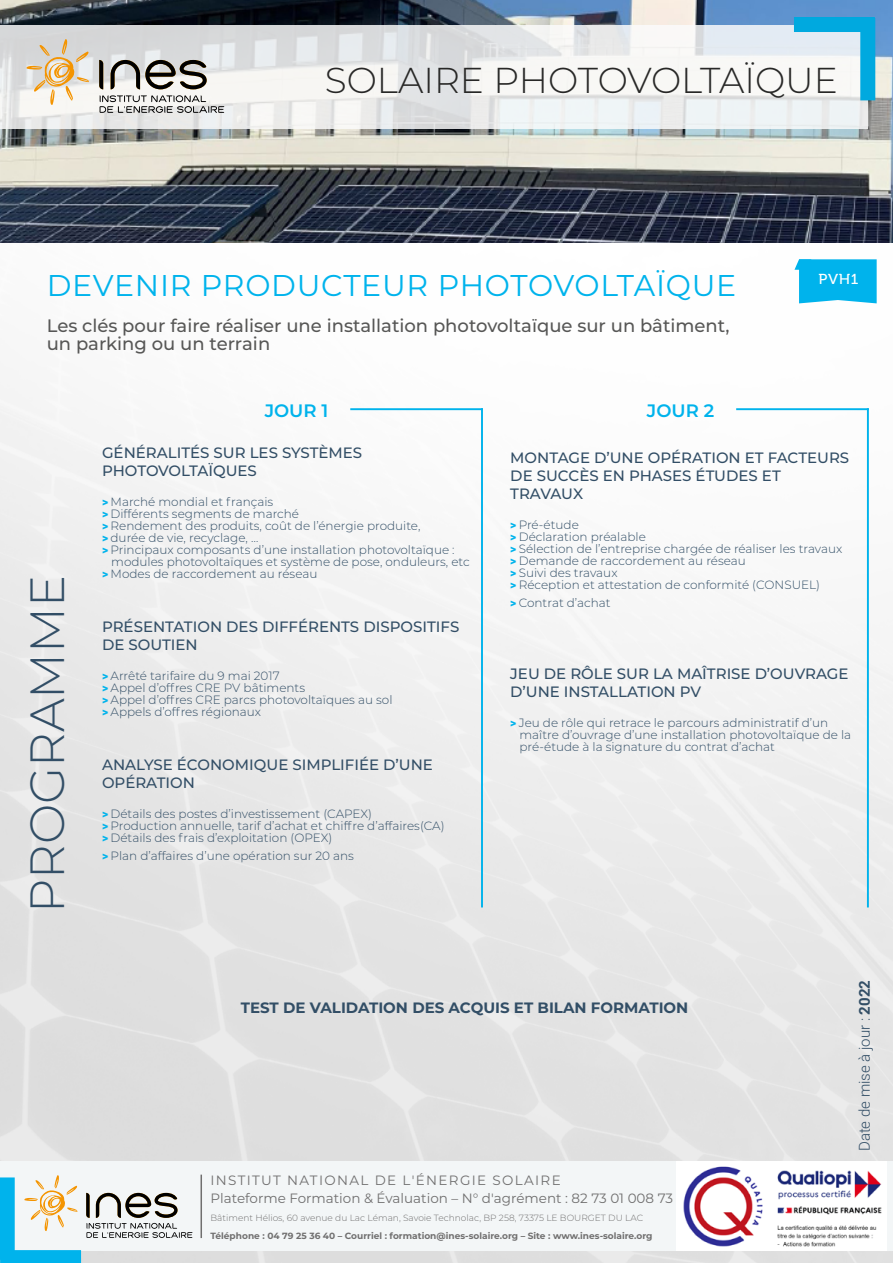
<style>
.page{position:relative;width:893px;height:1263px;background:#fff}
.page>*{position:absolute;margin:0;border:0;box-sizing:border-box;transform-origin:0 0}
.t1{font:300 48px "Montserrat";color:#324e66}
.t2{font:300 36px "Montserrat";color:#282827}
.t3{font:30px "Montserrat";letter-spacing:.025em;color:#00b3ec}
.t4{font:500 18px/18px "Montserrat";color:#575756}
.t5{font:600 18px "Montserrat";color:#00b3ec}
.t6{font:500 15px/18px "Montserrat";color:#324e66}
.t7{font:700 15px "Montserrat";color:#324e66}
.t8{font:300 15px "Roboto";color:#324e66}
.t9{font:14.4px "Museo 500";color:#fff;scale:1.05 1}
.t10{font:13.5px/18px "Montserrat";color:#706f6f}
.t11{font:300 12px/12px "Montserrat";color:#324e66}
.t12{font:700 9px "Montserrat";color:#706f6f}
.t13{font:300 9px "Montserrat";color:#706f6f}
.s1{font-family:"Roboto";font-weight:900;color:#00b3ec}
.s2{font-weight:700}
</style>
<div class="page">
<img style="left:0;top:242px;width:893px;height:1021px">
<hr style="left:350px;top:408px;width:133px;height:2px;background:#00b3ec">
<hr style="left:481px;top:408px;width:2px;height:499px;background:#00b3ec">
<div style="left:0;top:1161px;width:893px;height:90px;background:#f3f6f7"></div>
<svg style="left:25px;top:1175px;width:53px;height:56px"></svg>
<svg style="left:86px;top:1193px;width:107px;height:45px"></svg>
<div style="left:0;top:1177px;width:15px;height:83px;background:#00b3ec"></div>
<hr style="left:201px;top:1174px;width:1px;height:64px;background:#706f6f">
<div style="left:0;top:1250px;width:81px;height:13px;background:#00b3ec"></div>
<img style="left:677px;top:1161px;width:210px;height:89px">
<svg style="left:794px;top:259px;width:83px;height:44px"></svg>
<hr style="left:736px;top:408px;width:133px;height:2px;background:#00b3ec">
<hr style="left:867px;top:408px;width:2px;height:499px;background:#00b3ec">
<img style="left:0;top:0;width:893px;height:242px">
<svg style="left:0;top:25px;width:868px;height:104px"></svg>
<div style="left:860px;top:18px;width:15px;height:82px;background:#00a9df"></div>
<div style="left:794px;top:17px;width:81px;height:15px;background:#00a9df"></div>
<svg style="left:100px;top:95px;width:124px;height:18px"></svg>
<svg style="left:27px;top:39px;width:62px;height:66px"></svg>
<svg style="left:99px;top:60px;width:4px;height:29px"></svg>
<svg style="left:111px;top:60px;width:96px;height:29px"></svg>
<h2 class="t2" style="left:325px;top:56px;width:514px">SOLAIRE PHOTOVOLTAÏQUE</h2>
<h3 class="t3" style="left:47px;top:265px;width:691px">DEVENIR PRODUCTEUR PHOTOVOLTAÏQUE</h3>
<p class="t9" style="left:819px;top:271px;width:40px">PVH1</p>
<h3 class="t4" style="left:47px;top:316px;width:684px">Les clés pour faire réaliser une installation photovoltaïque sur un bâtiment, un parking ou un terrain</h3>
<h1 class="t1" style="left:14px;top:913px;width:340px;rotate:-90deg">PROGRAMME</h1>
<h3 class="t5" style="left:265px;top:398px;width:65px">JOUR 1</h3>
<h3 class="t5" style="left:647px;top:398px;width:69px">JOUR 2</h3>
<p class="t6" style="left:510px;top:448px;width:340px">MONTAGE D’UNE OPÉRATION ET FACTEURS<br>DE SUCCÈS EN PHASES ÉTUDES ET<br>TRAVAUX</p>
<p class="t11" style="left:510px;top:519px;width:334px"><span class="s1">&gt;</span> Pré-étude<br><span class="s1">&gt;</span> Déclaration préalable<br><span class="s1">&gt;</span> Sélection de l’entreprise chargée de réaliser les travaux <span class="s1">&gt;</span> Demande de raccordement au réseau<br><span class="s1">&gt;</span> Suivi des travaux<br><span class="s1">&gt;</span> Réception et attestation de conformité (CONSUEL)</p>
<p class="t11" style="left:510px;top:597px;width:102px"><span class="s1">&gt;</span> Contrat d’achat</p>
<p class="t6" style="left:102px;top:443px;width:262px">GÉNÉRALITÉS SUR LES SYSTÈMES<br>PHOTOVOLTAÏQUES</p>
<p class="t11" style="left:102px;top:495px;width:173px"><span class="s1">&gt;</span> Marché mondial et français</p>
<p class="t11" style="left:102px;top:507px;width:199px"><span class="s1">&gt;</span> Différents segments de marché</p>
<p class="t11" style="left:102px;top:519px;width:320px"><span class="s1">&gt;</span> Rendement des produits, coût de l’énergie produite,</p>
<p class="t11" style="left:102px;top:531px;width:158px"><span class="s1">&gt;</span> durée de vie, recyclage, …</p>
<p class="t11" style="left:102px;top:543px;width:354px"><span class="s1">&gt;</span> Principaux composants d’une installation photovoltaïque :</p>
<p class="t11" style="left:111px;top:555px;width:360px">modules photovoltaïques et système de pose, onduleurs, etc</p>
<p class="t11" style="left:102px;top:567px;width:217px"><span class="s1">&gt;</span> Modes de raccordement au réseau</p>
<p class="t6" style="left:102px;top:617px;width:359px">PRÉSENTATION DES DIFFÉRENTS DISPOSITIFS<br>DE SOUTIEN</p>
<p class="t11" style="left:102px;top:669px;width:292px"><span class="s1">&gt;</span> Arrêté tarifaire du 9 mai 2017<br><span class="s1">&gt;</span> Appel d’offres CRE PV bâtiments<br><span class="s1">&gt;</span> Appel d’offres CRE parcs photovoltaïques au sol <span class="s1">&gt;</span> Appels d’offres régionaux</p>
<p class="t6" style="left:102px;top:755px;width:332px">ANALYSE ÉCONOMIQUE SIMPLIFIÉE D’UNE<br>OPÉRATION</p>
<p class="t11" style="left:102px;top:807px;width:344px"><span class="s1">&gt;</span> Détails des postes d’investissement (CAPEX)<br><span class="s1">&gt;</span> Production annuelle, tarif d’achat et chiffre d’affaires(CA) <span class="s1">&gt;</span> Détails des frais d’exploitation (OPEX)</p>
<p class="t11" style="left:102px;top:849px;width:253px"><span class="s1">&gt;</span> Plan d’affaires d’une opération sur 20 ans</p>
<p class="t6" style="left:510px;top:664px;width:340px">JEU DE RÔLE SUR LA MAÎTRISE D’OUVRAGE<br>D’UNE INSTALLATION PV</p>
<p class="t11" style="left:519px;top:717px;width:333px;text-indent:-9px"><span class="s1">&gt;</span> Jeu de rôle qui retrace le parcours administratif d’un maître d’ouvrage d’une installation photovoltaïque de la pré-étude à la signature du contrat d’achat</p>
<p class="t7" style="left:241px;top:996px;width:449px">TEST DE VALIDATION DES ACQUIS ET BILAN FORMATION</p>
<p class="t10" style="left:210px;top:1171px;width:464px">INSTITUT NATIONAL DE L'ÉNERGIE SOLAIRE<br>Plateforme Formation &amp; Évaluation – N° d'agrément : 82 73 01 008 73</p>
<p class="t13" style="left:210px;top:1212px;width:434px">Bâtiment Hélios, 60 avenue du Lac Léman, Savoie Technolac, BP 258, 73375 LE BOURGET DU LAC</p>
<p class="t12" style="left:210px;top:1230px;width:444px">Téléphone : 04 79 25 36 40 – Courriel : formation@ines-solaire.org – Site : www.ines-solaire.org</p>
<p class="t8" style="left:854px;top:1151px;width:173px;rotate:-90deg">Date de mise à jour : <span class="s2">2022</span></p>
</div>
